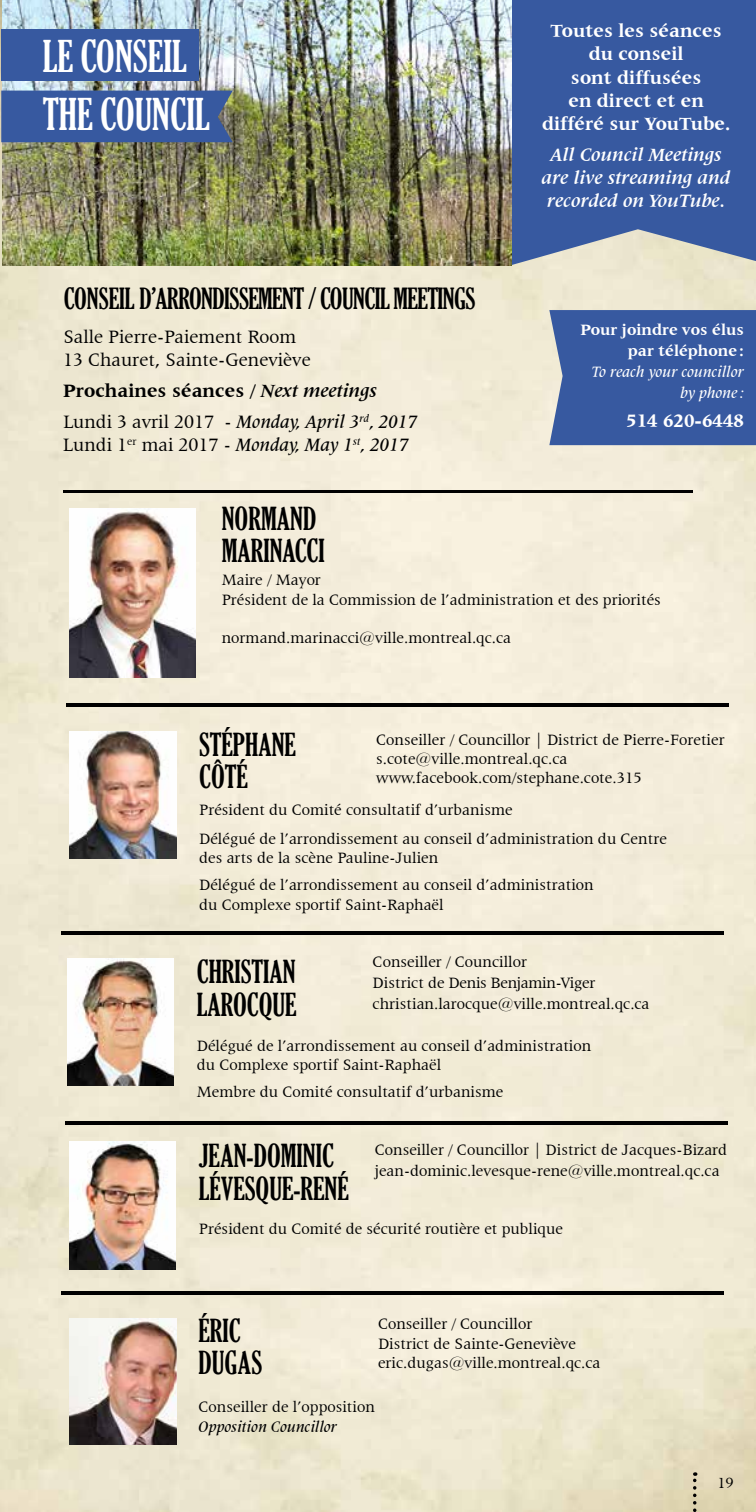
<style>
.page{position:relative;width:756px;height:1512px;background:#fff}
.page>*{position:absolute;margin:0;border:0;box-sizing:border-box;transform-origin:0 0}
.t1{font:extra-condensed 42px/58.3px "Gloucester";color:#fff}
.t2{font:extra-condensed 30.45px/32.2px "Gloucester";color:#000}
.t3{font:extra-condensed 28px "Gloucester";letter-spacing:-.02em;color:#000}
.t4{font:700 19.25px/23.1px "Latin 725 BT";color:#fff;text-align:center}
.t5{font:700 19.25px/31px "Latin 725 BT";color:#000}
.t6{font:italic 700 19.25px/23.1px "Latin 725 BT";color:#fff;text-align:center}
.t7{font:19.25px/23.1px "Latin 725 BT";color:#000}
.t8{font:italic 500 19.25px "Latin 725 BT";color:#000}
.t9{font:16.1px/19.2px "Latin 725 BT";color:#000}
.t10{font:700 16.1px/21px "Latin 725 BT";color:#fff;text-align:right}
.t11{font:italic 500 16.1px/21px "Latin 725 BT";color:#fff;text-align:right}
.t12{font:italic 500 16.1px "Latin 725 BT";color:#000}
.t13{font:15.75px "Latin 725 BT";color:#000}
.s1{font-style:italic}
.s2{font-weight:400}
.s3{font-weight:500;font-style:italic}
.s4{font-weight:400;font-style:normal}
</style>
<div class="page">
<img style="left:0;top:0;width:756px;height:1512px">
<img style="left:70px;top:732px;width:106px;height:126px">
<img style="left:70px;top:509px;width:126px;height:168px">
<img style="left:69px;top:1318px;width:108px;height:127px">
<img style="left:68px;top:959px;width:106px;height:127px">
<img style="left:69px;top:1142px;width:107px;height:127px">
<div style="left:549px;top:310px;width:207px;height:135px;background:#3759a0"></div>
<hr style="left:67px;top:703px;width:662px;height:4px;background:#000">
<hr style="left:63px;top:490px;width:630px;height:3px;background:#000">
<svg style="left:511px;top:0;width:245px;height:265px;background:#4463a3"></svg>
<hr style="left:61px;top:932px;width:663px;height:3px;background:#000">
<hr style="left:66px;top:1121px;width:662px;height:3px;background:#000">
<hr style="left:61px;top:1291px;width:663px;height:3px;background:#000">
<img style="left:2px;top:0;width:509px;height:265px">
<div style="left:1px;top:91px;width:232px;height:51px;background:#3759a0"></div>
<div style="left:1px;top:29px;width:198px;height:51px;background:#3759a0"></div>
<svg style="left:693px;top:1472px;width:3px;height:40px"></svg>
<h1 class="t1" style="left:43px;top:27px;width:169px">LE CONSEIL<br>THE COUNCIL</h1>
<h3 class="t3" style="left:64px;top:282px;width:413px">CONSEIL D’ARRONDISSEMENT / COUNCIL MEETINGS</h3>
<p class="t7" style="left:63px;top:325px;width:249px">Salle Pierre-Paiement Room<br>13 Chauret, Sainte-Geneviève</p>
<p class="t5" style="left:63px;top:375px;width:356px">Prochaines séances / <span class="s1">Next meetings<br></span><span class="s2">Lundi 3 avril 2017 -</span> <span class="s3">Monday, April 3</span><sup>rd</sup><span class="s3">, 2017</span></p>
<p class="t8" style="left:63px;top:435px;width:347px"><span class="s4">Lundi 1</span><sup>er</sup> <span class="s4">mai 2017 -</span> Monday, May 1<sup>st</sup>, 2017</p>
<p class="t4" style="left:542px;top:19px;width:190px">Toutes les séances du conseil<br>sont diffusées<br>en direct et en différé sur YouTube.</p>
<p class="t6" style="left:542px;top:143px;width:190px">All Council Meetings are live streaming and recorded on YouTube.</p>
<p class="t10" style="left:581px;top:319px;width:165px">Pour joindre vos élus par téléphone:</p>
<p class="t11" style="left:592px;top:361px;width:154px">To reach your councillor by phone:</p>
<p class="t4" style="left:626px;top:409px;width:119px">514 620-6448</p>
<h2 class="t2" style="left:222px;top:503px;width:105px">NORMAND<br>MARINACCI</h2>
<p class="t9" style="left:222px;top:570px;width:441px">Maire / Mayor<br>Président de la Commission de l’administration et des priorités</p>
<p class="t9" style="left:222px;top:628px;width:291px">normand.marinacci@ville.montreal.qc.ca</p>
<h2 class="t2" style="left:199px;top:728px;width:98px">STÉPHANE<br>CÔTÉ</h2>
<p class="t9" style="left:199px;top:795px;width:469px;line-height:28.9px">Président du Comité consultatif d’urbanisme<br>Délégué de l’arrondissement au conseil d’administration du Centre</p>
<p class="t9" style="left:199px;top:844px;width:396px;line-height:27.1px">des arts de la scène Pauline-Julien<br>Délégué de l’arrondissement au conseil d’administration</p>
<p class="t9" style="left:199px;top:895px;width:246px">du Complexe sportif Saint-Raphaël</p>
<p class="t9" style="left:376px;top:730px;width:350px">Conseiller / Councillor | District de Pierre-Foretier s.cote@ville.montreal.qc.ca www.facebook.com/stephane.cote.315</p>
<p class="t9" style="left:373px;top:951px;width:278px;line-height:21px">Conseiller / Councillor<br>District de Denis Benjamin-Viger christian.larocque@ville.montreal.qc.ca</p>
<h2 class="t2" style="left:197px;top:956px;width:101px">CHRISTIAN<br>LAROCQUE</h2>
<p class="t9" style="left:197px;top:1036px;width:396px">Délégué de l’arrondissement au conseil d’administration du Complexe sportif Saint-Raphaël</p>
<p class="t9" style="left:197px;top:1083px;width:308px">Membre du Comité consultatif d’urbanisme</p>
<p class="t9" style="left:375px;top:1140px;width:354px;line-height:21px">Conseiller / Councillor | District de Jacques-Bizard jean-dominic.levesque-rene@ville.montreal.qc.ca</p>
<h2 class="t2" style="left:199px;top:1140px;width:151px">JEAN-DOMINIC<br>LÉVESQUE-RENÉ</h2>
<p class="t9" style="left:199px;top:1219px;width:366px">Président du Comité de sécurité routière et publique</p>
<h2 class="t2" style="left:199px;top:1314px;width:65px">ÉRIC<br>DUGAS</h2>
<p class="t9" style="left:199px;top:1398px;width:178px">Conseiller de l’opposition</p>
<p class="t12" style="left:199px;top:1418px;width:140px">Opposition Councillor</p>
<p class="t9" style="left:378px;top:1314px;width:224px">Conseiller / Councillor<br>District de Sainte-Geneviève eric.dugas@ville.montreal.qc.ca</p>
<p class="t13" style="left:717px;top:1474px;width:18px">19</p>
</div>
